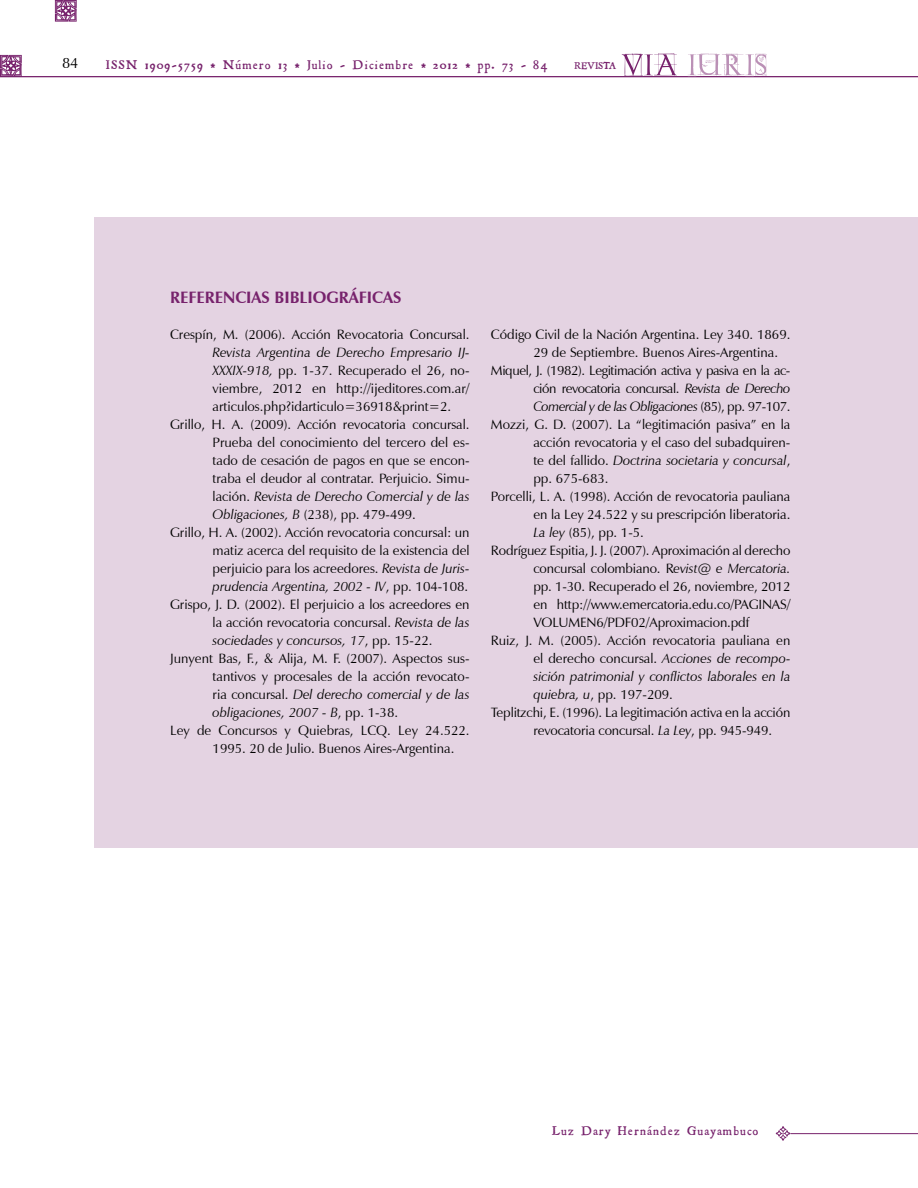
<style>
.page{position:relative;width:918px;height:1188px;background:#fff}
.page>*{position:absolute;margin:0;border:0;box-sizing:border-box;transform-origin:0 0}
.t1{font:700 16.5px "Zapf Humanist 601 BT";color:#77226c}
.t2{font:15px "Zapf Humanist 601 BT";color:#000}
.t3{font:13.5px "Zapf Humanist 601 BT";color:#000}
.t4{font:italic 13.5px "Zapf Humanist 601 BT";color:#000}
.t5{font:13.5px "Zapf Humanist 601 BT";letter-spacing:-.03em;color:#000}
.t6{font:13.5px "Roman Antique";letter-spacing:.1em;color:#77226c}
.t7{font:italic 13.5px "Zapf Humanist 601 BT";letter-spacing:-.03em;color:#000}
.t8{font:10.5px "Roman Antique";color:#77226c}
.s1{font-style:italic}
.s2{font-style:normal}
</style>
<div class="page">
<svg style="left:0;top:55px;width:22px;height:21px"></svg>
<hr style="left:0;top:76px;width:918px;height:1px;background:#77226c">
<svg style="left:776px;top:1126px;width:14px;height:15px"></svg>
<hr style="left:790px;top:1133px;width:128px;height:1px;background:#77226c">
<svg style="left:55px;top:0;width:22px;height:22px"></svg>
<svg style="left:688px;top:53px;width:79px;height:24px"></svg>
<svg style="left:622px;top:53px;width:55px;height:23px"></svg>
<div style="left:94px;top:218px;width:824px;height:630px;background:#e4d3e2"></div>
<p class="t2" style="left:62px;top:54px;width:18px">84</p>
<p class="t8" style="left:574px;top:59px;width:43px">REVISTA</p>
<p class="t6" style="left:106px;top:57px;width:443px">ISSN 1909-5759 * Número 13 * Julio - Diciembre * 2012 * pp. 73 - 84</p>
<p class="t1" style="left:170px;top:287px;width:233px">REFERENCIAS BIBLIOGRÁFICAS</p>
<p class="t3" style="left:170px;top:326px;width:301px">Crespín, M. (2006). Acción Revocatoria Concursal.</p>
<p class="t4" style="left:213px;top:344px;width:259px">Revista Argentina de Derecho Empresario IJ-</p>
<p class="t3" style="left:213px;top:362px;width:259px"><span class="s1">XXXIX-918,</span> pp. 1-37. Recuperado el 26, no-</p>
<p class="t3" style="left:213px;top:380px;width:259px">viembre, 2012 en http://ijeditores.com.ar/</p>
<p class="t3" style="left:213px;top:398px;width:240px">articulos.php?idarticulo=36918&amp;print=2.</p>
<p class="t3" style="left:170px;top:416px;width:301px">Grillo, H. A. (2009). Acción revocatoria concursal.</p>
<p class="t3" style="left:213px;top:434px;width:259px">Prueba del conocimiento del tercero del es-</p>
<p class="t3" style="left:213px;top:452px;width:259px">tado de cesación de pagos en que se encon-</p>
<p class="t3" style="left:213px;top:470px;width:259px">traba el deudor al contratar. Perjuicio. Simu-</p>
<p class="t4" style="left:213px;top:488px;width:259px"><span class="s2">lación.</span> Revista de Derecho Comercial y de las</p>
<p class="t3" style="left:213px;top:506px;width:205px"><span class="s1">Obligaciones, B</span> (238), pp. 479-499.</p>
<p class="t3" style="left:170px;top:524px;width:301px">Grillo, H. A. (2002). Acción revocatoria concursal: un</p>
<p class="t3" style="left:213px;top:542px;width:259px">matiz acerca del requisito de la existencia del</p>
<p class="t3" style="left:213px;top:560px;width:259px">perjuicio para los acreedores. <span class="s1">Revista de Juris-</span></p>
<p class="t4" style="left:213px;top:578px;width:257px">prudencia Argentina, 2002 - IV<span class="s2">, pp. 104-108.</span></p>
<p class="t3" style="left:170px;top:596px;width:301px">Grispo, J. D. (2002). El perjuicio a los acreedores en</p>
<p class="t3" style="left:213px;top:614px;width:259px">la acción revocatoria concursal. <span class="s1">Revista de las</span></p>
<p class="t4" style="left:213px;top:632px;width:221px">sociedades y concursos, 17<span class="s2">, pp. 15-22.</span></p>
<p class="t3" style="left:170px;top:650px;width:301px">Junyent Bas, F., &amp; Alija, M. F. (2007). Aspectos sus-</p>
<p class="t3" style="left:213px;top:668px;width:259px">tantivos y procesales de la acción revocato-</p>
<p class="t4" style="left:213px;top:686px;width:259px"><span class="s2">ria concursal.</span> Del derecho comercial y de las</p>
<p class="t4" style="left:213px;top:704px;width:187px">obligaciones, 2007 - B<span class="s2">, pp. 1-38.</span></p>
<p class="t3" style="left:170px;top:722px;width:301px">Ley de Concursos y Quiebras, LCQ. Ley 24.522.</p>
<p class="t3" style="left:213px;top:740px;width:243px">1995. 20 de Julio. Buenos Aires-Argentina.</p>
<p class="t3" style="left:491px;top:326px;width:301px">Código Civil de la Nación Argentina. Ley 340. 1869.</p>
<p class="t3" style="left:533px;top:344px;width:246px">29 de Septiembre. Buenos Aires-Argentina.</p>
<p class="t5" style="left:491px;top:362px;width:301px">Miquel, J. (1982). Legitimación activa y pasiva en la ac-</p>
<p class="t5" style="left:533px;top:380px;width:259px">ción revocatoria concursal. <span class="s1">Revista de Derecho</span></p>
<p class="t7" style="left:533px;top:398px;width:259px">Comercial y de las Obligaciones <span class="s2">(85), pp. 97-107.</span></p>
<p class="t3" style="left:491px;top:416px;width:301px">Mozzi, G. D. (2007). La “legitimación pasiva” en la</p>
<p class="t3" style="left:533px;top:434px;width:259px">acción revocatoria y el caso del subadquiren-</p>
<p class="t4" style="left:533px;top:452px;width:259px"><span class="s2">te del fallido.</span> Doctrina societaria y concursal<span class="s2">,</span></p>
<p class="t3" style="left:533px;top:470px;width:77px">pp. 675-683.</p>
<p class="t3" style="left:491px;top:488px;width:301px">Porcelli, L. A. (1998). Acción de revocatoria pauliana</p>
<p class="t3" style="left:533px;top:506px;width:259px">en la Ley 24.522 y su prescripción liberatoria.</p>
<p class="t3" style="left:533px;top:524px;width:112px"><span class="s1">La ley</span> (85), pp. 1-5.</p>
<p class="t3" style="left:491px;top:542px;width:301px">Rodríguez Espitia, J. J. (2007). Aproximación al derecho</p>
<p class="t3" style="left:533px;top:560px;width:259px">concursal colombiano. R<span class="s1">evist@ e Mercatoria.</span></p>
<p class="t3" style="left:533px;top:578px;width:259px">pp. 1-30. Recuperado el 26, noviembre, 2012</p>
<p class="t3" style="left:533px;top:596px;width:259px">en http://www.emercatoria.edu.co/PAGINAS/</p>
<p class="t3" style="left:533px;top:614px;width:217px">VOLUMEN6/PDF02/Aproximacion.pdf</p>
<p class="t3" style="left:491px;top:632px;width:301px">Ruiz, J. M. (2005). Acción revocatoria pauliana en</p>
<p class="t3" style="left:533px;top:650px;width:259px">el derecho concursal. <span class="s1">Acciones de recompo-</span></p>
<p class="t4" style="left:533px;top:668px;width:259px">sición patrimonial y conflictos laborales en la</p>
<p class="t3" style="left:533px;top:686px;width:141px"><span class="s1">quiebra, u</span>, pp. 197-209.</p>
<p class="t3" style="left:491px;top:704px;width:301px">Teplitzchi, E. (1996). La legitimación activa en la acción</p>
<p class="t3" style="left:533px;top:722px;width:240px">revocatoria concursal. <span class="s1">La Ley</span>, pp. 945-949.</p>
<p class="t6" style="left:552px;top:1123px;width:208px">Luz Dary Hernández Guayambuco</p>
</div>
